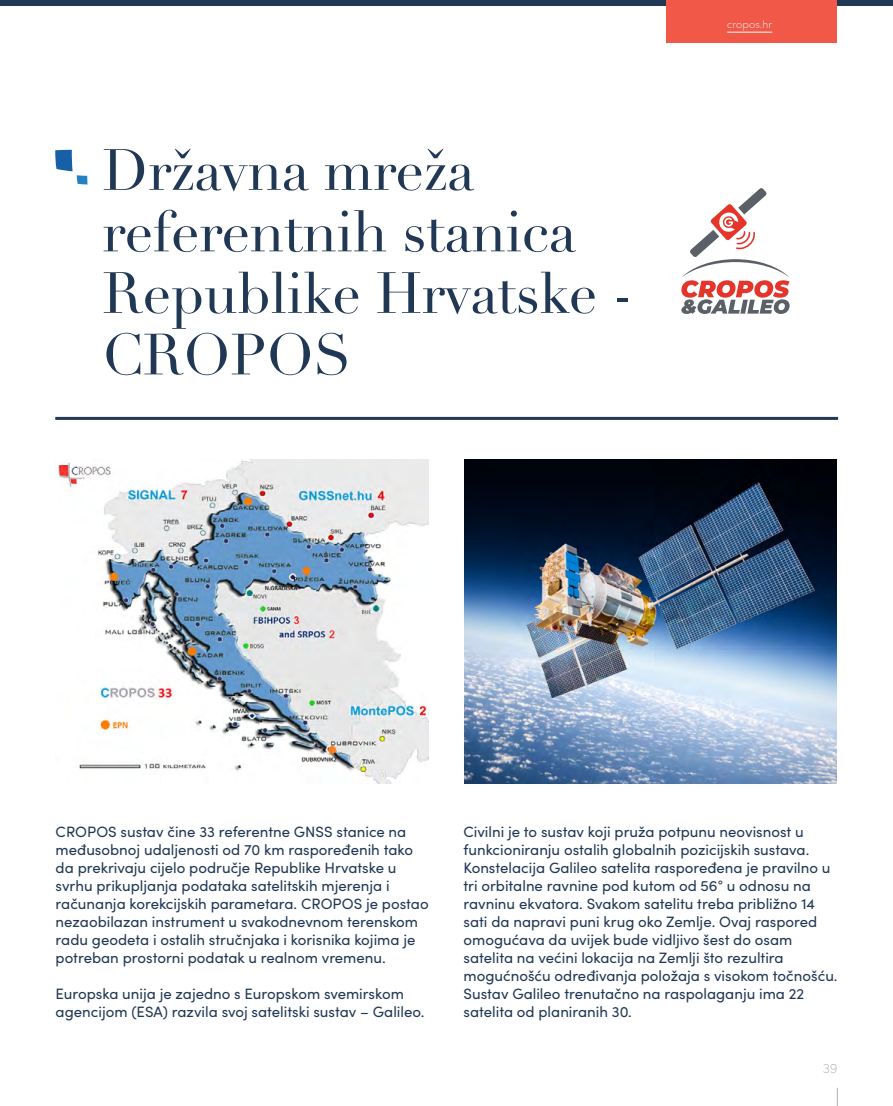
<style>
.page{position:relative;width:893px;height:1106px;background:#fff}
.page>*{position:absolute;margin:0;border:0;box-sizing:border-box;transform-origin:0 0}
.H2_-_naslovi{font:57px/61.5px "Didot";letter-spacing:-.01em;color:#213854}
.Body_text_TAMNO_PLAV{font:15px/18px "Sofia Pro";color:#213854}
.t1{font:200 13.5px "Sofia Pro";color:#acaeb0}
.www_tab{font:200 10.5px "Sofia Pro";letter-spacing:.01em;color:#fff}
</style>
<div class="page">
<hr style="left:55px;top:417px;width:783px;height:3px;background:#213854">
<svg style="left:55px;top:150px;width:33px;height:34px"></svg>
<img style="left:58px;top:459px;width:370px;height:324px">
<img style="left:464px;top:459px;width:373px;height:324px">
<svg style="left:681px;top:188px;width:109px;height:126px"></svg>
<svg style="left:837px;top:1087px;width:1px;height:19px"></svg>
<div style="left:0;top:0;width:893px;height:6px;background:#213854"></div>
<div style="left:667px;top:0;width:170px;height:43px;background:#f15847"></div>
<hr style="left:727px;top:32px;width:45px;height:1px;background:#fff">
<p class="H2_-_naslovi" style="left:102px;top:141px;width:533px">Državna mreža referentnih stanica<br>Republike Hrvatske -<br>CROPOS</p>
<p class="www_tab" style="left:727px;top:16px;width:46px">cropos.hr</p>
<p class="Body_text_TAMNO_PLAV" style="left:56px;top:821px;width:374px">CROPOS sustav čine 33 referentne GNSS stanice na međusobnoj udaljenosti od 70 km raspoređenih tako da prekrivaju cijelo područje Republike Hrvatske u svrhu prikupljanja podataka satelitskih mjerenja i računanja korekcijskih parametara. CROPOS je postao nezaobilazan instrument u svakodnevnom terenskom radu geodeta i ostalih stručnjaka i korisnika kojima je potreban prostorni podatak u realnom vremenu.</p>
<p class="Body_text_TAMNO_PLAV" style="left:56px;top:983px;width:370px">Europska unija je zajedno s Europskom svemirskom agencijom (ESA) razvila svoj satelitski sustav – Galileo.</p>
<p class="Body_text_TAMNO_PLAV" style="left:463px;top:821px;width:376px">Civilni je to sustav koji pruža potpunu neovisnost u funkcioniranju ostalih globalnih pozicijskih sustava.<br>Konstelacija Galileo satelita raspoređena je pravilno u tri orbitalne ravnine pod kutom od 56° u odnosu na ravninu ekvatora. Svakom satelitu treba približno 14 sati da napravi puni krug oko Zemlje. Ovaj raspored omogućava da uvijek bude vidljivo šest do osam satelita na većini lokacija na Zemlji što rezultira mogućnošću određivanja položaja s visokom točnošću.<br>Sustav Galileo trenutačno na raspolaganju ima 22 satelita od planiranih 30.</p>
<p class="t1" style="left:823px;top:1059px;width:16px">39</p>
</div>
